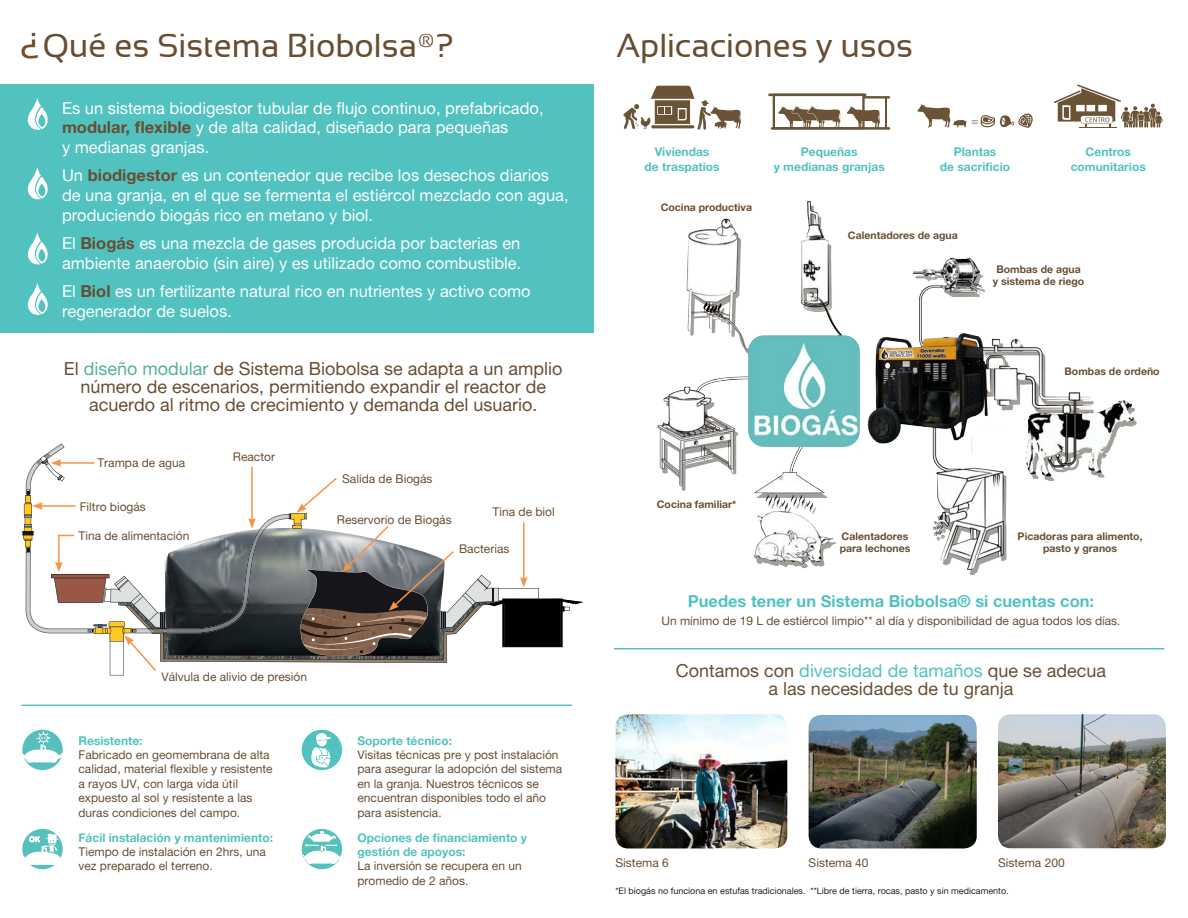
<style>
.page{position:relative;width:1188px;height:918px;background:#fff}
.page>*{position:absolute;margin:0;border:0;box-sizing:border-box;transform-origin:0 0}
.Subtitulos{font:33px "Sansation";color:#684d32}
.cuerpo{font:18px/18px "Alte Haas Grotesk";color:#684d32;text-align:center}
.cuerpo-2{font:16.5px/19.8px "Alte Haas Grotesk";color:#fff}
.resaltador_intext{font:16.5px/19.8px "Alte Haas Grotesk";color:#fff}
.Subtitulos-2{font:16.5px "Alte Haas Grotesk Bold";color:#51c2bf}
.cuerpo-3{font:12px/14.4px "Alte Haas Grotesk";color:#684d32}
.cuerpo-4{font:12px/14.4px "Alte Haas Grotesk Bold";color:#51c2bf;text-align:center}
.resaltador_intext-2{font:12px "Alte Haas Grotesk";color:#684d32}
.Subtitulos-3{font:12px "Alte Haas Grotesk";color:#684d32}
.resaltador_intext-3{font:10.5px/12px "Alte Haas Grotesk Bold";color:#684d32;text-align:center}
.cuerpo-5{font:9px "Alte Haas Grotesk";color:#231f20}
.s1{font-family:"Alte Haas Grotesk Bold";color:#684d32}
.s2{color:#53b19a}
.s3{font-family:"Alte Haas Grotesk Bold";color:#51c2bf}
.s4{font-family:"Alte Haas Grotesk";color:#684d32}
.s5{color:#51c2bf}
</style>
<div class="page">
<div style="left:0;top:85px;width:593px;height:248px;background:#51c2bf"></div>
<svg style="left:21px;top:33px;width:17px;height:26px"></svg>
<img style="left:998px;top:714px;width:168px;height:134px">
<img style="left:809px;top:715px;width:168px;height:133px">
<img style="left:615px;top:714px;width:172px;height:134px">
<div style="left:302px;top:730px;width:40px;height:40px;background:#51c2bf;border-radius:50%"></div>
<svg style="left:311px;top:733px;width:20px;height:35px"></svg>
<svg style="left:22px;top:730px;width:41px;height:40px"></svg>
<svg style="left:23px;top:731px;width:40px;height:31px"></svg>
<div style="left:302px;top:829px;width:40px;height:40px;background:#58c0bc;border-radius:50%"></div>
<svg style="left:302px;top:831px;width:40px;height:33px"></svg>
<div style="left:22px;top:829px;width:41px;height:40px;background:#58c0bc;border-radius:50%"></div>
<svg style="left:23px;top:833px;width:40px;height:32px"></svg>
<hr style="left:21px;top:705px;width:551px;height:1px;background:#51c2bf">
<svg style="left:27px;top:98px;width:21px;height:32px"></svg>
<svg style="left:27px;top:167px;width:21px;height:32px"></svg>
<svg style="left:27px;top:233px;width:21px;height:31px"></svg>
<svg style="left:27px;top:283px;width:21px;height:32px"></svg>
<svg style="left:623px;top:86px;width:118px;height:44px"></svg>
<hr style="left:771px;top:127px;width:119px;height:3px;background:#6b5436">
<hr style="left:768px;top:94px;width:98px;height:2px;background:#6b5436">
<svg style="left:773px;top:94px;width:117px;height:34px"></svg>
<svg style="left:917px;top:104px;width:116px;height:24px"></svg>
<svg style="left:1054px;top:84px;width:109px;height:44px"></svg>
<img style="left:657px;top:201px;width:480px;height:374px">
<svg style="left:22px;top:443px;width:561px;height:232px"></svg>
<hr style="left:614px;top:648px;width:550px;height:1px;background:#51c2bf">
<p class="Subtitulos" style="left:43px;top:27px;width:412px">Qué es Sistema Biobolsa®?</p>
<p class="cuerpo-2" style="left:62px;top:98px;width:483px">Es un sistema biodigestor tubular de flujo continuo, prefabricado, <span class="s1">modular, flexible</span> y de alta calidad, diseñado para pequeñas<br>y medianas granjas.</p>
<p class="cuerpo-2" style="left:62px;top:165px;width:508px">Un <span class="s1">biodigestor</span> es un contenedor que recibe los desechos diarios de una granja, en el que se fermenta el estiércol mezclado con agua, produciendo biogás rico en metano y biol.</p>
<p class="cuerpo-2" style="left:62px;top:233px;width:461px">El <span class="s1">Biogás</span> es una mezcla de gases producida por bacterias en ambiente anaerobio (sin aire) y es utilizado como combustible.</p>
<p class="resaltador_intext" style="left:62px;top:281px;width:470px">El <span class="s1">Biol</span> es un fertilizante natural rico en nutrientes y activo como regenerador de suelos.</p>
<p class="cuerpo" style="left:64px;top:360px;width:500px">El <span class="s2">diseño modular</span> de Sistema Biobolsa se adapta a un amplio número de escenarios, permitiendo expandir el reactor de acuerdo al ritmo de crecimiento y demanda del usuario.</p>
<p class="resaltador_intext-2" style="left:97px;top:456px;width:89px">Trampa de agua</p>
<p class="resaltador_intext-2" style="left:80px;top:499px;width:68px">Filtro biogás</p>
<p class="resaltador_intext-2" style="left:78px;top:529px;width:112px">Tina de alimentación</p>
<p class="resaltador_intext-2" style="left:233px;top:449px;width:44px">Reactor</p>
<p class="resaltador_intext-2" style="left:342px;top:471px;width:92px">Salida de Biogás</p>
<p class="resaltador_intext-2" style="left:337px;top:513px;width:116px">Reservorio de Biogás</p>
<p class="resaltador_intext-2" style="left:493px;top:504px;width:64px">Tina de biol</p>
<p class="resaltador_intext-2" style="left:459px;top:541px;width:52px">Bacterias</p>
<p class="resaltador_intext-2" style="left:161px;top:670px;width:147px">Válvula de alivio de presión</p>
<p class="cuerpo-3" style="left:78px;top:733px;width:196px"><span class="s3">Resistente:<br></span>Fabricado en geomembrana de alta calidad, material flexible y resistente a rayos UV, con larga vida útil expuesto al sol y resistente a las duras condiciones del campo.</p>
<p class="cuerpo-3" style="left:78px;top:830px;width:196px"><span class="s3">Fácil instalación y mantenimiento:<br></span>Tiempo de instalación en 2hrs, una vez preparado el terreno.</p>
<p class="cuerpo-3" style="left:357px;top:733px;width:206px"><span class="s3">Soporte técnico:<br></span>Visitas técnicas pre y post instalación para asegurar la adopción del sistema en la granja. Nuestros técnicos se encuentran disponibles todo el año para asistencia.</p>
<p class="cuerpo-4" style="left:357px;top:830px;width:171px;text-align:left">Opciones de financiamiento y gestión de apoyos:<br><span class="s4">La inversión se recupera en un promedio de 2 años.</span></p>
<p class="Subtitulos" style="left:616px;top:27px;width:298px">Aplicaciones y usos</p>
<p class="cuerpo-4" style="left:645px;top:145px;width:77px">Viviendas<br>de traspatios</p>
<p class="cuerpo-4" style="left:774px;top:145px;width:113px">Pequeñas<br>y medianas granjas</p>
<p class="cuerpo-4" style="left:940px;top:145px;width:72px">Plantas<br>de sacrificio</p>
<p class="cuerpo-4" style="left:1071px;top:145px;width:77px">Centros comunitarios</p>
<p class="resaltador_intext-3" style="left:661px;top:201px;width:93px">Cocina productiva</p>
<p class="resaltador_intext-3" style="left:657px;top:498px;width:81px">Cocina familiar*</p>
<p class="resaltador_intext-3" style="left:848px;top:229px;width:111px">Calentadores de agua</p>
<p class="resaltador_intext-3" style="left:993px;top:263px;width:93px">Bombas de agua y sistema de riego</p>
<p class="resaltador_intext-3" style="left:1065px;top:365px;width:97px">Bombas de ordeño</p>
<p class="resaltador_intext-3" style="left:842px;top:530px;width:68px">Calentadores</p>
<p class="resaltador_intext-3" style="left:840px;top:542px;width:72px">para lechones</p>
<p class="resaltador_intext-3" style="left:1018px;top:530px;width:126px">Picadoras para alimento, pasto y granos</p>
<p class="Subtitulos-2" style="left:688px;top:591px;width:408px">Puedes tener un Sistema Biobolsa® si cuentas con:</p>
<p class="Subtitulos-3" style="left:661px;top:613px;width:461px">Un mínimo de 19 L de estiércol limpio** al día y disponibilidad de agua todos los días.</p>
<p class="cuerpo" style="left:676px;top:662px;width:432px">Contamos con <span class="s5">diversidad de tamaños</span> que se adecua a las necesidades de tu granja</p>
<p class="cuerpo-3" style="left:809px;top:856px;width:62px">Sistema 40</p>
<p class="cuerpo-3" style="left:998px;top:856px;width:68px">Sistema 200</p>
<p class="cuerpo-5" style="left:615px;top:885px;width:395px">*El biogás no funciona en estufas tradicionales. **Libre de tierra, rocas, pasto y sin medicamento.</p>
<p class="cuerpo-3" style="left:615px;top:856px;width:55px">Sistema 6</p>
</div>
